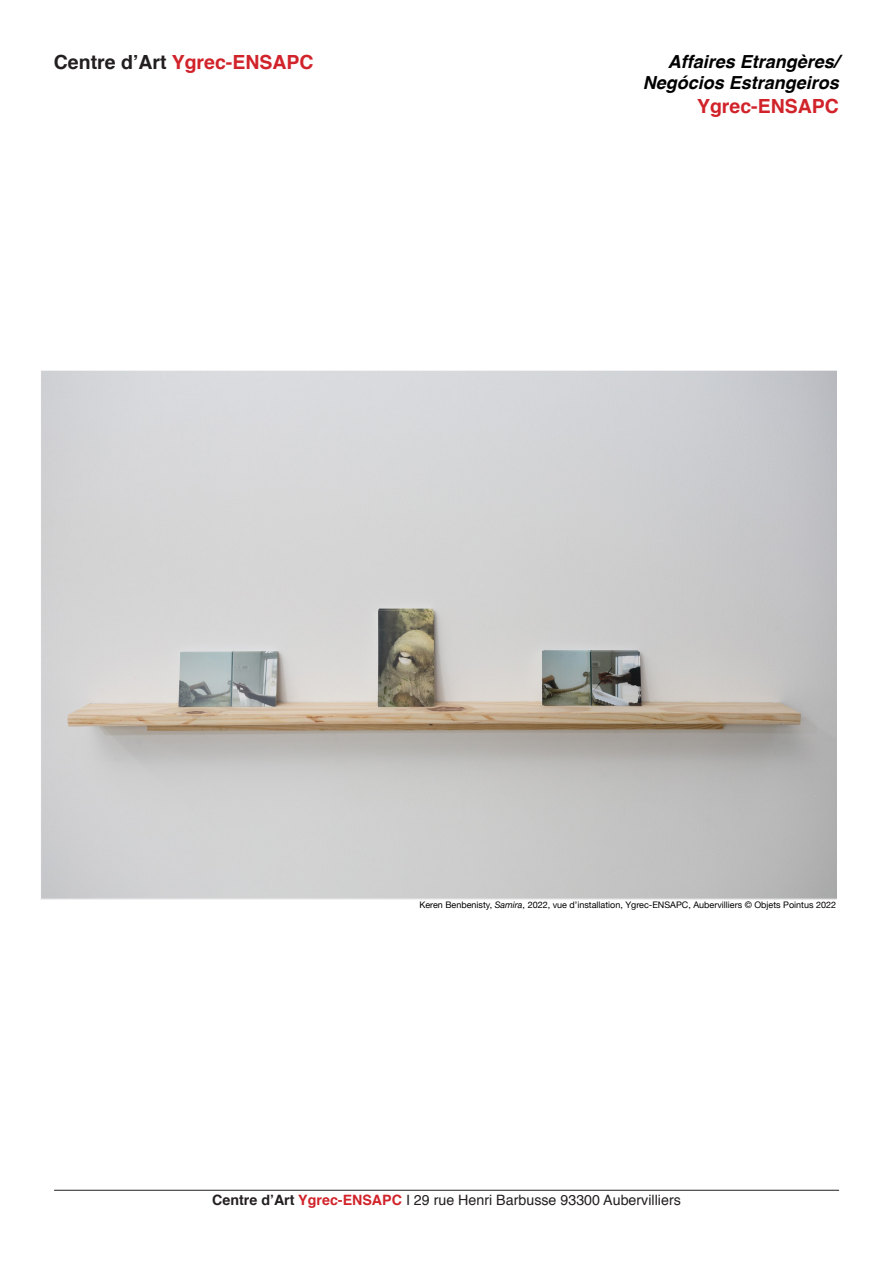
<style>
.page{position:relative;width:893px;height:1263px;background:#fff}
.page>*{position:absolute;margin:0;border:0;box-sizing:border-box;transform-origin:0 0}
.t1{font:700 19.5px "Helvetica";color:#d1232a}
.t2{font:italic 700 18px "Helvetica";color:#000}
.t3{font:14.25px "Helvetica";color:#231f20}
.t4{font:9px "Helvetica Neue";color:#000}
.s1{color:#231f20}
.s2{font-style:italic}
.s3{font-weight:700}
.s4{font-weight:700;color:#d1232a}
</style>
<div class="page">
<hr style="left:54px;top:1190px;width:785px;height:1px;background:#231f20">
<img style="left:42px;top:372px;width:795px;height:525px">
<p class="t1" style="left:54px;top:46px;width:261px"><span class="s1">Centre d’Art</span> Ygrec-ENSAPC</p>
<p class="t2" style="left:668px;top:46px;width:173px">Affaires Etrangères/</p>
<p class="t2" style="left:643px;top:68px;width:198px">Negócios Estrangeiros</p>
<p class="t1" style="left:697px;top:90px;width:143px">Ygrec-ENSAPC</p>
<p class="t4" style="left:419px;top:898px;width:418px">Keren Benbenisty, <span class="s2">Samira</span>, 2022, vue d’installation, Ygrec-ENSAPC, Aubervilliers © Objets Pointus 2022</p>
<p class="t3" style="left:212px;top:1188px;width:470px"><span class="s3">Centre d’Art</span> <span class="s4">Ygrec-ENSAPC</span> I 29 rue Henri Barbusse 93300 Aubervilliers</p>
</div>
